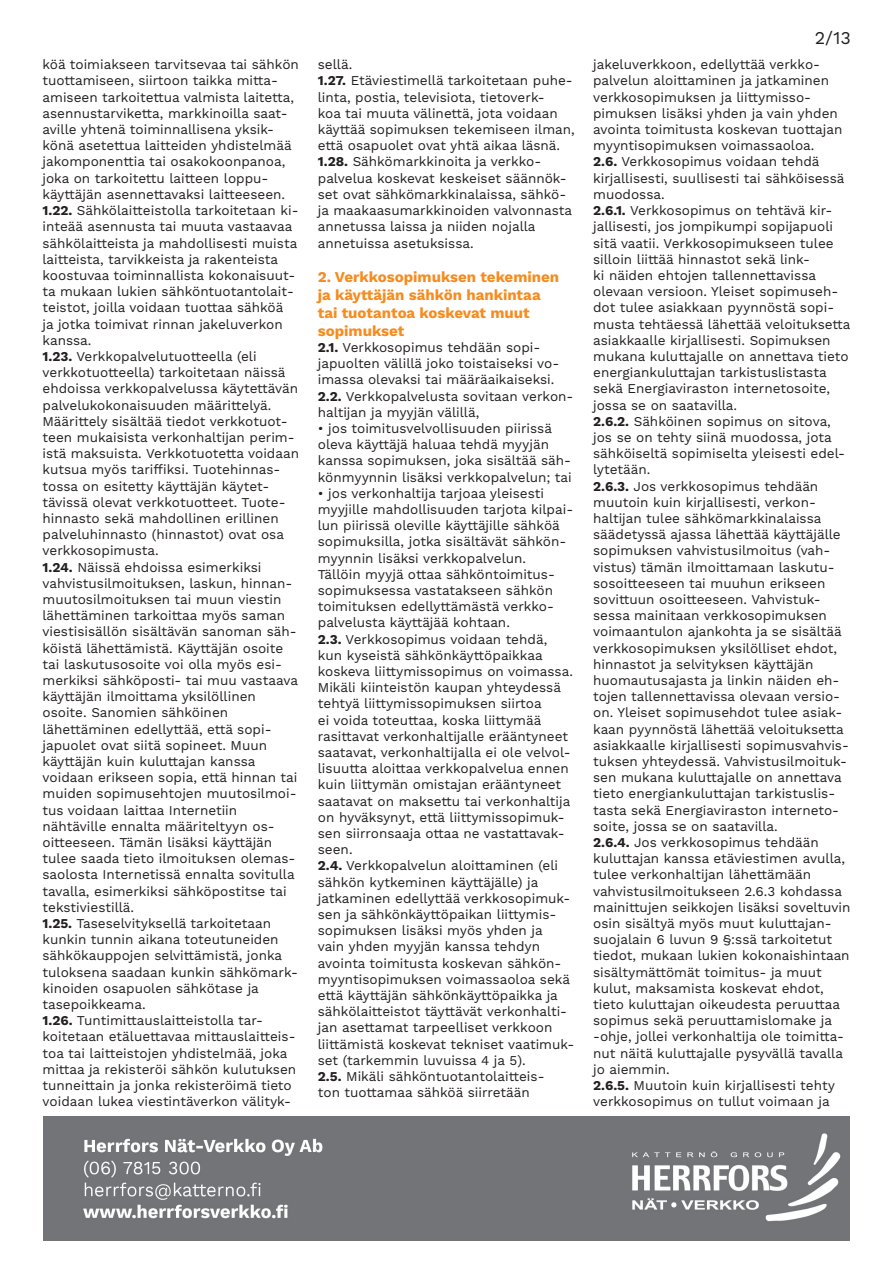
<style>
.page{position:relative;width:893px;height:1263px;background:#fff}
.page>*{position:absolute;margin:0;border:0;box-sizing:border-box;transform-origin:0 0}
.t1{font:18px "Work Sans";color:#231f20}
.t2{font:700 15px/18px "Work Sans";color:#f68b1f}
.t3{font:13.5px/16.2px "Work Sans";color:#231f20}
.s1{font-weight:700}
</style>
<div class="page">
<img style="left:43px;top:1116px;width:807px;height:125px">
<p class="t3" style="left:43px;top:57px;width:258px">köä toimiakseen tarvitsevaa tai sähkön tuottamiseen, siirtoon taikka mitta&shy;amiseen tarkoitettua valmista laitetta, asennustarviketta, markkinoilla saat&shy;aville yhtenä toiminnallisena yksik&shy;könä asetettua laitteiden yhdistelmää jakomponenttia tai osakokoonpanoa, joka on tarkoitettu laitteen loppu&shy;käyttäjän asennettavaksi laitteeseen.</p>
<p class="t3" style="left:43px;top:203px;width:258px"><span class="s1">1.22.</span> Sähkölaitteistolla tarkoitetaan ki&shy;inteää asennusta tai muuta vastaavaa sähkölaitteista ja mahdollisesti muista laitteista, tarvikkeista ja rakenteista koostuvaa toiminnallista kokonaisuut&shy;ta mukaan lukien sähköntuotantolait&shy;teistot, joilla voidaan tuottaa sähköä<br>ja jotka toimivat rinnan jakeluverkon kanssa.</p>
<p class="t3" style="left:43px;top:349px;width:258px"><span class="s1">1.23.</span> Verkkopalvelutuotteella (eli verkkotuotteella) tarkoitetaan näissä ehdoissa verkkopalvelussa käytettävän palvelukokonaisuuden määrittelyä.<br>Määrittely sisältää tiedot verkkotuot&shy;teen mukaisista verkonhaltijan perim&shy;istä maksuista. Verkkotuotetta voidaan kutsua myös tariffiksi. Tuotehinnas&shy;tossa on esitetty käyttäjän käytet&shy;tävissä olevat verkkotuotteet. Tuote&shy;hinnasto sekä mahdollinen erillinen palveluhinnasto (hinnastot) ovat osa verkkosopimusta.</p>
<p class="t3" style="left:43px;top:559px;width:257px"><span class="s1">1.24.</span> Näissä ehdoissa esimerkiksi vahvistusilmoituksen, laskun, hinnan&shy;muutosilmoituksen tai muun viestin lähettäminen tarkoittaa myös saman viestisisällön sisältävän sanoman säh&shy;köistä lähettämistä. Käyttäjän osoite tai laskutusosoite voi olla myös esi&shy;merkiksi sähköposti- tai muu vastaava käyttäjän ilmoittama yksilöllinen</p>
<p class="t3" style="left:43px;top:705px;width:256px">osoite. Sanomien sähköinen lähettäminen edellyttää, että sopi&shy;japuolet ovat siitä sopineet. Muun käyttäjän kuin kuluttajan kanssa voidaan erikseen sopia, että hinnan tai muiden sopimusehtojen muutosilmoi&shy;tus voidaan laittaa Internetiin</p>
<p class="t3" style="left:43px;top:819px;width:254px">nähtäville ennalta määriteltyyn os&shy;oitteeseen. Tämän lisäksi käyttäjän tulee saada tieto ilmoituksen olemas&shy;saolosta Internetissä ennalta sovitulla tavalla, esimerkiksi sähköpostitse tai tekstiviestillä.</p>
<p class="t3" style="left:43px;top:916px;width:257px"><span class="s1">1.25.</span> Taseselvityksellä tarkoitetaan kunkin tunnin aikana toteutuneiden sähkökauppojen selvittämistä, jonka tuloksena saadaan kunkin sähkömark&shy;kinoiden osapuolen sähkötase ja tasepoikkeama.</p>
<p class="t3" style="left:43px;top:1013px;width:255px"><span class="s1">1.26.</span> Tuntimittauslaitteistolla tar&shy;koitetaan etäluettavaa mittauslaitteis&shy;toa tai laitteistojen yhdistelmää, joka mittaa ja rekisteröi sähkön kulutuksen tunneittain ja jonka rekisteröimä tieto voidaan lukea viestintäverkon välityk-</p>
<p class="t3" style="left:318px;top:57px;width:36px">sellä.</p>
<p class="t3" style="left:318px;top:73px;width:258px"><span class="s1">1.27.</span> Etäviestimellä tarkoitetaan puhe&shy;linta, postia, televisiota, tietoverk-<br>koa tai muuta välinettä, jota voidaan käyttää sopimuksen tekemiseen ilman, että osapuolet ovat yhtä aikaa läsnä.</p>
<p class="t3" style="left:318px;top:154px;width:256px"><span class="s1">1.28.</span> Sähkömarkkinoita ja verkko&shy;palvelua koskevat keskeiset säännök&shy;set ovat sähkömarkkinalaissa, sähkö&shy;ja maakaasumarkkinoiden valvonnasta annetussa laissa ja niiden nojalla annetuissa asetuksissa.</p>
<p class="t2" style="left:318px;top:268px;width:243px">2. Verkkosopimuksen tekeminen ja käyttäjän sähkön hankintaa tai tuotantoa koskevat muut sopimukset</p>
<p class="t3" style="left:318px;top:340px;width:243px"><span class="s1">2.1.</span> Verkkosopimus tehdään sopi&shy;japuolten välillä joko toistaiseksi vo&shy;imassa olevaksi tai määräaikaiseksi.</p>
<p class="t3" style="left:318px;top:388px;width:257px"><span class="s1">2.2.</span> Verkkopalvelusta sovitaan verkon&shy;haltijan ja myyjän välillä,</p>
<p class="t3" style="left:318px;top:421px;width:255px">• jos toimitusvelvollisuuden piirissä oleva käyttäjä haluaa tehdä myyjän kanssa sopimuksen, joka sisältää säh&shy;könmyynnin lisäksi verkkopalvelun; tai</p>
<p class="t3" style="left:318px;top:486px;width:257px">• jos verkonhaltija tarjoaa yleisesti myyjille mahdollisuuden tarjota kilpai&shy;lun piirissä oleville käyttäjille sähköä sopimuksilla, jotka sisältävät sähkön&shy;myynnin lisäksi verkkopalvelun.</p>
<p class="t3" style="left:318px;top:567px;width:239px">Tällöin myyjä ottaa sähköntoimitus&shy;sopimuksessa vastatakseen sähkön toimituksen edellyttämästä verkko&shy;palvelusta käyttäjää kohtaan.</p>
<p class="t3" style="left:318px;top:631px;width:257px"><span class="s1">2.3.</span> Verkkosopimus voidaan tehdä, kun kyseistä sähkönkäyttöpaikkaa koskeva liittymissopimus on voimassa.<br>Mikäli kiinteistön kaupan yhteydessä tehtyä liittymissopimuksen siirtoa<br>ei voida toteuttaa, koska liittymää rasittavat verkonhaltijalle erääntyneet saatavat, verkonhaltijalla ei ole velvol&shy;lisuutta aloittaa verkkopalvelua ennen kuin liittymän omistajan erääntyneet saatavat on maksettu tai verkonhaltija on hyväksynyt, että liittymissopimuk&shy;sen siirronsaaja ottaa ne vastattavak&shy;seen.</p>
<p class="t3" style="left:318px;top:858px;width:258px"><span class="s1">2.4.</span> Verkkopalvelun aloittaminen (eli sähkön kytkeminen käyttäjälle) ja jatkaminen edellyttää verkkosopimuk&shy;sen ja sähkönkäyttöpaikan liittymis&shy;sopimuksen lisäksi myös yhden ja<br>vain yhden myyjän kanssa tehdyn avointa toimitusta koskevan sähkön&shy;myyntisopimuksen voimassaoloa sekä että käyttäjän sähkönkäyttöpaikka ja sähkölaitteistot täyttävät verkonhalti&shy;jan asettamat tarpeelliset verkkoon liittämistä koskevat tekniset vaatimuk&shy;set (tarkemmin luvuissa 4 ja 5).</p>
<p class="t3" style="left:318px;top:1069px;width:228px"><span class="s1">2.5.</span> Mikäli sähköntuotantolaitteis&shy;ton tuottamaa sähköä siirretään</p>
<h1 class="t1" style="left:815px;top:27px;width:38px">2/13</h1>
<p class="t3" style="left:593px;top:57px;width:251px">jakeluverkkoon, edellyttää verkko&shy;palvelun aloittaminen ja jatkaminen verkkosopimuksen ja liittymisso&shy;pimuksen lisäksi yhden ja vain yhden avointa toimitusta koskevan tuottajan myyntisopimuksen voimassaoloa.</p>
<p class="t3" style="left:593px;top:154px;width:253px"><span class="s1">2.6.</span> Verkkosopimus voidaan tehdä kirjallisesti, suullisesti tai sähköisessä muodossa.</p>
<p class="t3" style="left:593px;top:203px;width:259px"><span class="s1">2.6.1.</span> Verkkosopimus on tehtävä kir&shy;jallisesti, jos jompikumpi sopijapuoli sitä vaatii. Verkkosopimukseen tulee silloin liittää hinnastot sekä link-<br>ki näiden ehtojen tallennettavissa olevaan versioon. Yleiset sopimuseh&shy;dot tulee asiakkaan pyynnöstä sopi&shy;musta tehtäessä lähettää veloituksetta asiakkaalle kirjallisesti. Sopimuksen mukana kuluttajalle on annettava tieto energiankuluttajan tarkistuslistasta sekä Energiaviraston internetosoite, jossa se on saatavilla.</p>
<p class="t3" style="left:593px;top:414px;width:254px"><span class="s1">2.6.2.</span> Sähköinen sopimus on sitova, jos se on tehty siinä muodossa, jota sähköiseltä sopimiselta yleisesti edel&shy;lytetään.</p>
<p class="t3" style="left:593px;top:478px;width:257px"><span class="s1">2.6.3.</span> Jos verkkosopimus tehdään muutoin kuin kirjallisesti, verkon&shy;haltijan tulee sähkömarkkinalaissa säädetyssä ajassa lähettää käyttäjälle sopimuksen vahvistusilmoitus (vah&shy;vistus) tämän ilmoittamaan laskutu&shy;sosoitteeseen tai muuhun erikseen sovittuun osoitteeseen. Vahvistuk&shy;sessa mainitaan verkkosopimuksen voimaantulon ajankohta ja se sisältää verkkosopimuksen yksilölliset ehdot, hinnastot ja selvityksen käyttäjän huomautusajasta ja linkin näiden eh&shy;tojen tallennettavissa olevaan versio&shy;on. Yleiset sopimusehdot tulee asiak&shy;kaan pyynnöstä lähettää veloituksetta asiakkaalle kirjallisesti sopimusvahvis&shy;tuksen yhteydessä. Vahvistusilmoituk&shy;sen mukana kuluttajalle on annettava tieto energiankuluttajan tarkistuslis&shy;tasta sekä Energiaviraston interneto&shy;soite, jossa se on saatavilla.</p>
<p class="t3" style="left:593px;top:835px;width:259px"><span class="s1">2.6.4.</span> Jos verkkosopimus tehdään kuluttajan kanssa etäviestimen avulla, tulee verkonhaltijan lähettämään vahvistusilmoitukseen 2.6.3 kohdassa mainittujen seikkojen lisäksi soveltuvin osin sisältyä myös muut kuluttajan&shy;suojalain 6 luvun 9 §:ssä tarkoitetut tiedot, mukaan lukien kokonaishintaan sisältymättömät toimitus- ja muut kulut, maksamista koskevat ehdot, tieto kuluttajan oikeudesta peruuttaa sopimus sekä peruuttamislomake ja -ohje, jollei verkonhaltija ole toimitta&shy;nut näitä kuluttajalle pysyvällä tavalla jo aiemmin.</p>
<p class="t3" style="left:593px;top:1078px;width:243px"><span class="s1">2.6.5.</span> Muutoin kuin kirjallisesti tehty verkkosopimus on tullut voimaan ja</p>
</div>
